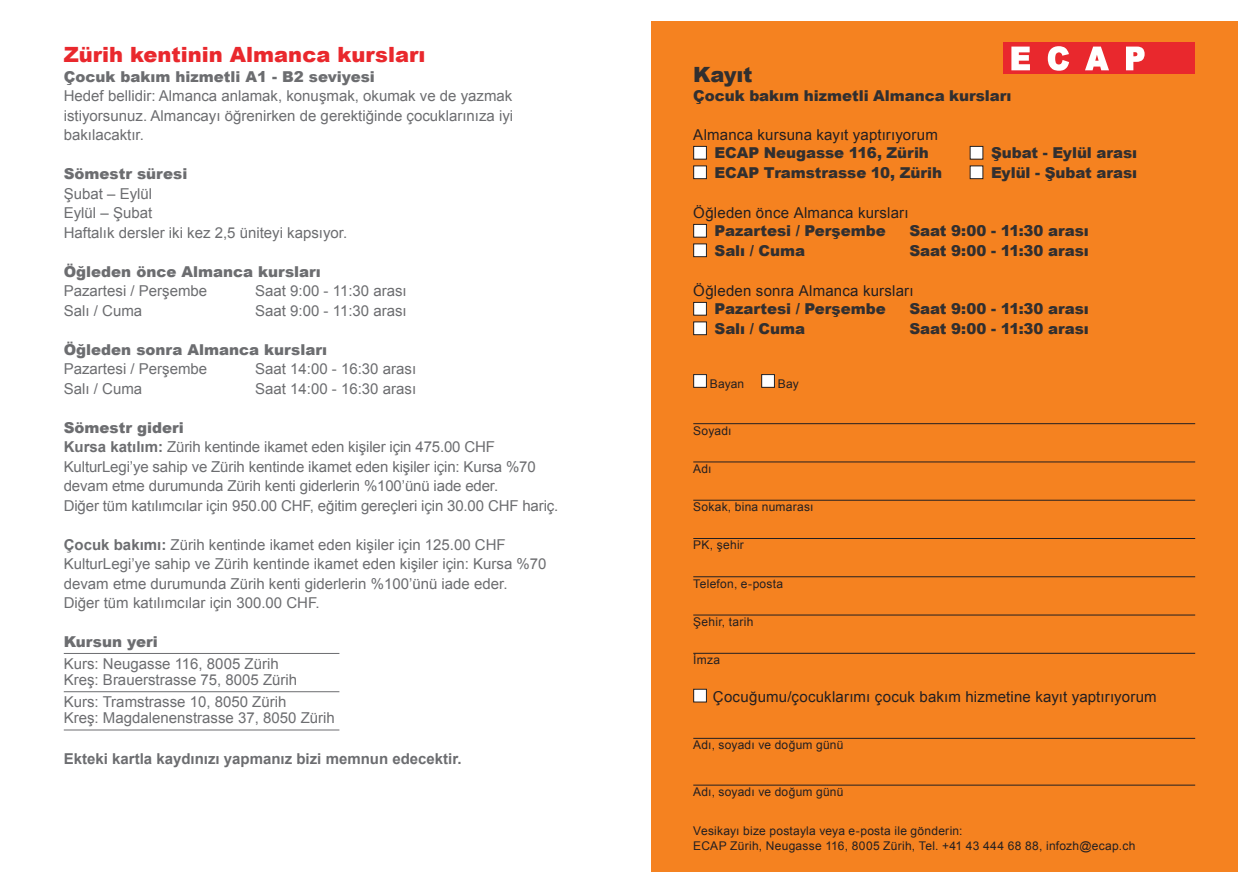
<style>
.page{position:relative;width:1259px;height:893px;background:#fff}
.page>*{position:absolute;margin:0;border:0;box-sizing:border-box;transform-origin:0 0}
.t1{font:900 21px "Arial";color:#e9282d}
.t2{font:900 21px "Arial";letter-spacing:-.01em;color:#312f30}
.t3{font:15px/19.5px "Arial";color:#6c6d70}
.t4{font:900 15px "Arial";letter-spacing:-.005em;color:#312f30}
.t5{font:15px "Arial";letter-spacing:.01em;color:#231f20}
.t6{font:900 15px "Arial";color:#6c6d70}
.t7{font:700 15px "Arial";color:#6c6d70}
.t8{font:12px/15px "Arial";letter-spacing:.02em;color:#231f20}
.s1{font-weight:900}
.s2{font-weight:700}
</style>
<div class="page">
<hr style="left:64px;top:653px;width:275px;height:1px;background:#6c6d70">
<hr style="left:64px;top:691px;width:275px;height:1px;background:#6c6d70">
<hr style="left:64px;top:730px;width:275px;height:1px;background:#6c6d70">
<div style="left:651px;top:21px;width:586px;height:851px;background:#f58220"></div>
<div style="left:1003px;top:43px;width:192px;height:31px;background:#e9282d"></div>
<svg style="left:1011px;top:47px;width:19px;height:23px"></svg>
<svg style="left:1047px;top:46px;width:22px;height:25px"></svg>
<svg style="left:1085px;top:47px;width:24px;height:23px"></svg>
<svg style="left:1126px;top:47px;width:18px;height:23px"></svg>
<hr style="left:693px;top:423px;width:502px;height:1px;background:#231f20">
<hr style="left:693px;top:462px;width:502px;height:1px;background:#231f20">
<hr style="left:693px;top:500px;width:502px;height:1px;background:#231f20">
<hr style="left:693px;top:538px;width:502px;height:1px;background:#231f20">
<hr style="left:693px;top:576px;width:502px;height:1px;background:#231f20">
<hr style="left:693px;top:615px;width:502px;height:1px;background:#231f20">
<hr style="left:693px;top:653px;width:502px;height:1px;background:#231f20">
<hr style="left:693px;top:738px;width:502px;height:1px;background:#231f20">
<hr style="left:693px;top:785px;width:502px;height:1px;background:#231f20">
<div style="left:693px;top:146px;width:13px;height:13px;background:#fff"></div>
<div style="left:693px;top:146px;width:14px;height:14px;border:1px solid #231f20"></div>
<div style="left:970px;top:146px;width:13px;height:13px;background:#fff"></div>
<div style="left:969px;top:146px;width:14px;height:14px;border:1px solid #231f20"></div>
<div style="left:693px;top:166px;width:13px;height:13px;background:#fff"></div>
<div style="left:693px;top:166px;width:14px;height:13px;border:1px solid #231f20"></div>
<div style="left:970px;top:166px;width:13px;height:13px;background:#fff"></div>
<div style="left:969px;top:166px;width:14px;height:13px;border:1px solid #231f20"></div>
<div style="left:693px;top:224px;width:13px;height:13px;background:#fff"></div>
<div style="left:693px;top:224px;width:14px;height:14px;border:1px solid #231f20"></div>
<div style="left:693px;top:244px;width:13px;height:13px;background:#fff"></div>
<div style="left:693px;top:244px;width:14px;height:13px;border:1px solid #231f20"></div>
<div style="left:693px;top:302px;width:13px;height:13px;background:#fff"></div>
<div style="left:693px;top:302px;width:14px;height:14px;border:1px solid #231f20"></div>
<div style="left:693px;top:322px;width:13px;height:13px;background:#fff"></div>
<div style="left:693px;top:322px;width:14px;height:13px;border:1px solid #231f20"></div>
<div style="left:693px;top:375px;width:13px;height:12px;background:#fff"></div>
<div style="left:693px;top:374px;width:14px;height:14px;border:1px solid #231f20"></div>
<div style="left:761px;top:375px;width:13px;height:12px;background:#fff"></div>
<div style="left:761px;top:374px;width:14px;height:14px;border:1px solid #231f20"></div>
<div style="left:693px;top:689px;width:13px;height:13px;background:#fff"></div>
<div style="left:693px;top:689px;width:14px;height:13px;border:1px solid #231f20"></div>
<h1 class="t1" style="left:64px;top:39px;width:363px">Zürih kentinin Almanca kursları</h1>
<p class="t6" style="left:64px;top:65px;width:313px">Çocuk bakım hizmetli A1 - B2 seviyesi</p>
<p class="t3" style="left:64px;top:86px;width:451px;text-align:justify">Hedef bellidir: Almanca anlamak, konuşmak, okumak ve de yazmak istiyorsunuz. Almancayı öğrenirken de gerektiğinde çocuklarınıza iyi bakılacaktır.</p>
<p class="t6" style="left:64px;top:163px;width:125px">Sömestr süresi</p>
<p class="t3" style="left:64px;top:184px;width:285px">Şubat – Eylül<br>Eylül – Şubat<br>Haftalık dersler iki kez 2,5 üniteyi kapsıyor.</p>
<p class="t6" style="left:64px;top:260px;width:259px">Öğleden önce Almanca kursları</p>
<p class="t3" style="left:64px;top:281px;width:145px">Pazartesi / Perşembe</p>
<p class="t3" style="left:255px;top:281px;width:153px">Saat 9:00 - 11:30 arası</p>
<p class="t3" style="left:64px;top:301px;width:80px">Salı / Cuma</p>
<p class="t3" style="left:255px;top:301px;width:153px">Saat 9:00 - 11:30 arası</p>
<p class="t6" style="left:64px;top:338px;width:265px">Öğleden sonra Almanca kursları</p>
<p class="t3" style="left:64px;top:359px;width:145px">Pazartesi / Perşembe</p>
<p class="t3" style="left:255px;top:359px;width:162px">Saat 14:00 - 16:30 arası</p>
<p class="t3" style="left:64px;top:379px;width:80px">Salı / Cuma</p>
<p class="t3" style="left:255px;top:379px;width:162px">Saat 14:00 - 16:30 arası</p>
<p class="t3" style="left:64px;top:418px;width:496px"><span class="s1">Sömestr gideri<br></span><span class="s2">Kursa katılım:</span> Zürih kentinde ikamet eden kişiler için 475.00 CHF KulturLegi’ye sahip ve Zürih kentinde ikamet eden kişiler için: Kursa %70 devam etme durumunda Zürih kenti giderlerin %100’ünü iade eder.<br>Diğer tüm katılımcılar için 950.00 CHF, eğitim gereçleri için 30.00 CHF hariç.</p>
<p class="t3" style="left:64px;top:535px;width:484px"><span class="s2">Çocuk bakımı:</span> Zürih kentinde ikamet eden kişiler için 125.00 CHF KulturLegi’ye sahip ve Zürih kentinde ikamet eden kişiler için: Kursa %70 devam etme durumunda Zürih kenti giderlerin %100’ünü iade eder.<br>Diğer tüm katılımcılar için 300.00 CHF.</p>
<p class="t6" style="left:64px;top:631px;width:95px">Kursun yeri</p>
<p class="t3" style="left:64px;top:655px;width:235px;line-height:16.5px">Kurs: Neugasse 116, 8005 Zürih<br>Kreş: Brauerstrasse 75, 8005 Zürih</p>
<p class="t3" style="left:64px;top:693px;width:272px;line-height:16.5px">Kurs: Tramstrasse 10, 8050 Zürih<br>Kreş: Magdalenenstrasse 37, 8050 Zürih</p>
<p class="t7" style="left:64px;top:749px;width:399px">Ekteki kartla kaydınızı yapmanız bizi memnun edecektir.</p>
<h1 class="t2" style="left:693px;top:59px;width:61px">Kayıt</h1>
<p class="t4" style="left:693px;top:85px;width:320px">Çocuk bakım hizmetli Almanca kursları</p>
<p class="t5" style="left:693px;top:125px;width:246px">Almanca kursuna kayıt yaptırıyorum</p>
<p class="t4" style="left:714px;top:142px;width:216px">ECAP Neugasse 116, Zürih</p>
<p class="t4" style="left:991px;top:142px;width:148px">Şubat - Eylül arası</p>
<p class="t4" style="left:714px;top:161px;width:229px">ECAP Tramstrasse 10, Zürih</p>
<p class="t4" style="left:991px;top:161px;width:148px">Eylül - Şubat arası</p>
<p class="t5" style="left:693px;top:203px;width:217px">Öğleden önce Almanca kursları</p>
<p class="t4" style="left:714px;top:220px;width:173px">Pazartesi / Perşembe</p>
<p class="t4" style="left:909px;top:220px;width:181px">Saat 9:00 - 11:30 arası</p>
<p class="t4" style="left:714px;top:239px;width:92px">Salı / Cuma</p>
<p class="t4" style="left:909px;top:239px;width:181px">Saat 9:00 - 11:30 arası</p>
<p class="t5" style="left:693px;top:281px;width:222px">Öğleden sonra Almanca kursları</p>
<p class="t4" style="left:714px;top:298px;width:173px">Pazartesi / Perşembe</p>
<p class="t4" style="left:909px;top:298px;width:181px">Saat 9:00 - 11:30 arası</p>
<p class="t4" style="left:714px;top:317px;width:92px">Salı / Cuma</p>
<p class="t4" style="left:909px;top:317px;width:181px">Saat 9:00 - 11:30 arası</p>
<p class="t8" style="left:710px;top:376px;width:36px">Bayan</p>
<p class="t8" style="left:778px;top:376px;width:22px">Bay</p>
<p class="t8" style="left:693px;top:423px;width:40px">Soyadı</p>
<p class="t8" style="left:693px;top:461px;width:20px">Adı</p>
<p class="t8" style="left:693px;top:499px;width:122px">Sokak, bina numarası</p>
<p class="t8" style="left:693px;top:538px;width:52px">PK, şehir</p>
<p class="t8" style="left:693px;top:576px;width:91px">Telefon, e-posta</p>
<p class="t8" style="left:693px;top:614px;width:62px">Şehir, tarih</p>
<p class="t8" style="left:693px;top:652px;width:28px">İmza</p>
<p class="t5" style="left:713px;top:687px;width:445px">Çocuğumu/çocuklarımı çocuk bakım hizmetine kayıt yaptırıyorum</p>
<p class="t8" style="left:693px;top:738px;width:152px">Adı, soyadı ve doğum günü</p>
<p class="t8" style="left:693px;top:784px;width:152px">Adı, soyadı ve doğum günü</p>
<p class="t8" style="left:693px;top:824px;width:443px">Vesikayı bize postayla veya e-posta ile gönderin:<br>ECAP Zürih, Neugasse 116, 8005 Zürih, Tel. +41 43 444 68 88, infozh@ecap.ch</p>
</div>
